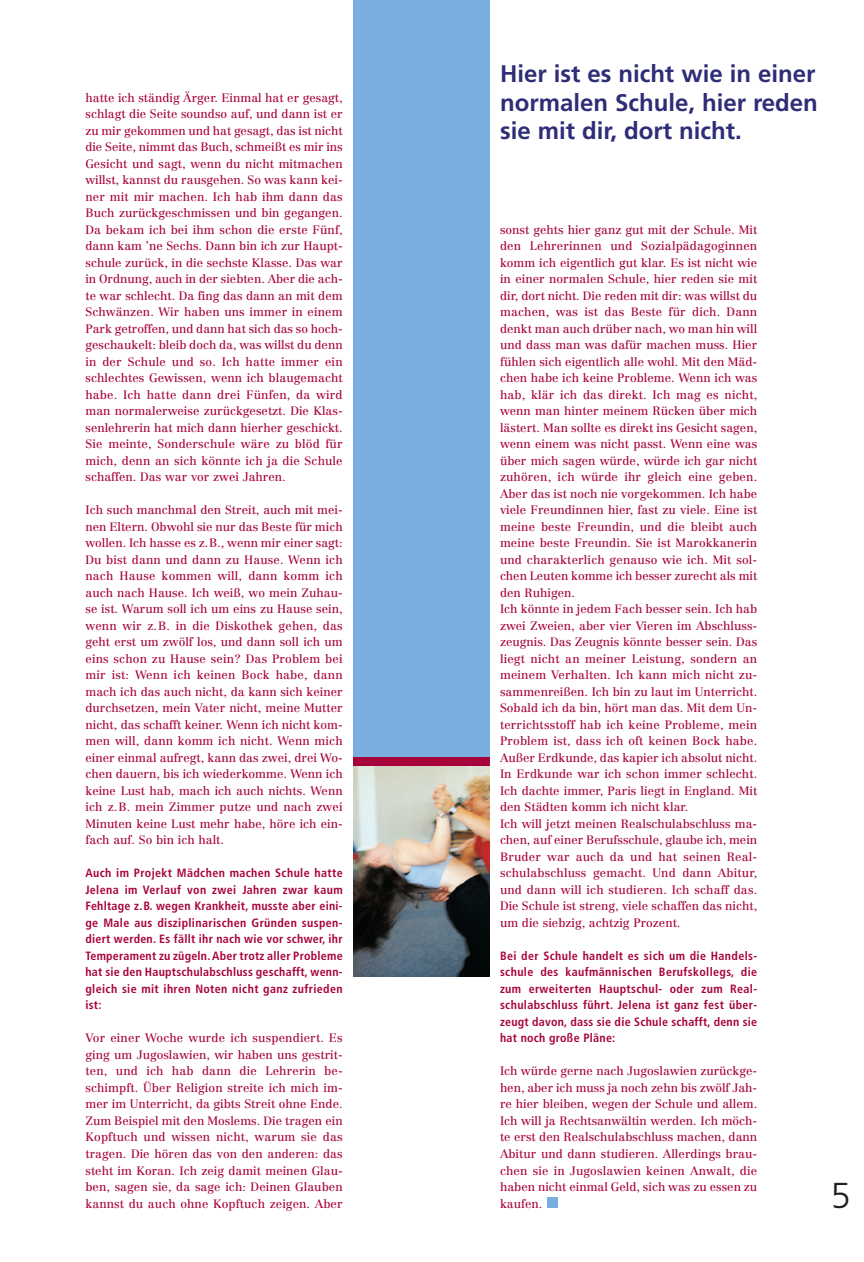
<style>
.page{position:relative;width:864px;height:1262px;background:#fff}
.page>*{position:absolute;margin:0;border:0;box-sizing:border-box;transform-origin:0 0}
.t1{font:300 36px "Frutiger";color:#231f20}
.t2{font:700 24px/28.8px "Frutiger";color:#2e2d77;text-align:justify}
.t3{font:12px/16.5px "Centennial";color:#a7023c;text-align:justify}
.t4{font:700 condensed 12px/16.5px "Frutiger";letter-spacing:.02em;color:#a7023c;text-align:justify}
</style>
<div class="page">
<img style="left:353px;top:766px;width:136px;height:210px">
<div style="left:353px;top:0;width:136px;height:762px;background:#79aede"></div>
<div style="left:353px;top:757px;width:136px;height:9px;background:#a7023c"></div>
<div style="left:548px;top:1196px;width:10px;height:11px;background:#79aede"></div>
<p class="t3" style="left:85px;top:90px;width:259px">hatte ich ständig Ärger. Einmal hat er gesagt, schlagt die Seite soundso auf, und dann ist er zu mir gekommen und hat gesagt, das ist nicht die Seite, nimmt das Buch, schmeißt es mir ins Gesicht und sagt, wenn du nicht mitmachen willst, kannst du rausgehen. So was kann kei&shy;ner mit mir machen. Ich hab ihm dann das Buch zurückgeschmissen und bin gegangen.<br>Da bekam ich bei ihm schon die erste Fünf, dann kam ’ne Sechs. Dann bin ich zur Haupt&shy;schule zurück, in die sechste Klasse. Das war in Ordnung, auch in der siebten. Aber die ach&shy;te war schlecht. Da fing das dann an mit dem Schwänzen. Wir haben uns immer in einem Park getroffen, und dann hat sich das so hoch&shy;geschaukelt: bleib doch da, was willst du denn in der Schule und so. Ich hatte immer ein schlechtes Gewissen, wenn ich blaugemacht habe. Ich hatte dann drei Fünfen, da wird man normalerweise zurückgesetzt. Die Klas&shy;senlehrerin hat mich dann hierher geschickt.<br>Sie meinte, Sonderschule wäre zu blöd für mich, denn an sich könnte ich ja die Schule schaffen. Das war vor zwei Jahren.</p>
<p class="t3" style="left:85px;top:503px;width:259px">Ich such manchmal den Streit, auch mit mei&shy;nen Eltern. Obwohl sie nur das Beste für mich wollen. Ich hasse es z.B., wenn mir einer sagt:<br>Du bist dann und dann zu Hause. Wenn ich nach Hause kommen will, dann komm ich auch nach Hause. Ich weiß, wo mein Zuhau&shy;se ist. Warum soll ich um eins zu Hause sein, wenn wir z.B. in die Diskothek gehen, das geht erst um zwölf los, und dann soll ich um eins schon zu Hause sein? Das Problem bei mir ist: Wenn ich keinen Bock habe, dann mach ich das auch nicht, da kann sich keiner durchsetzen, mein Vater nicht, meine Mutter nicht, das schafft keiner. Wenn ich nicht kom&shy;men will, dann komm ich nicht. Wenn mich einer einmal aufregt, kann das zwei, drei Wo&shy;chen dauern, bis ich wiederkomme. Wenn ich keine Lust hab, mach ich auch nichts. Wenn ich z.B. mein Zimmer putze und nach zwei Minuten keine Lust mehr habe, höre ich ein&shy;fach auf. So bin ich halt.</p>
<p class="t4" style="left:85px;top:866px;width:259px">Auch im Projekt Mädchen machen Schule hatte Jelena im Verlauf von zwei Jahren zwar kaum Fehltage z.B. wegen Krankheit, musste aber eini&shy;ge Male aus disziplinarischen Gründen suspen&shy;diert werden. Es fällt ihr nach wie vor schwer, ihr Temperament zu zügeln. Aber trotz aller Probleme hat sie den Hauptschulabschluss geschafft, wenn&shy;gleich sie mit ihren Noten nicht ganz zufrieden ist:</p>
<p class="t3" style="left:85px;top:1031px;width:259px">Vor einer Woche wurde ich suspendiert. Es ging um Jugoslawien, wir haben uns gestrit&shy;ten, und ich hab dann die Lehrerin be&shy;schimpft. Über Religion streite ich mich im&shy;mer im Unterricht, da gibts Streit ohne Ende.<br>Zum Beispiel mit den Moslems. Die tragen ein Kopftuch und wissen nicht, warum sie das tragen. Die hören das von den anderen: das steht im Koran. Ich zeig damit meinen Glau&shy;ben, sagen sie, da sage ich: Deinen Glauben kannst du auch ohne Kopftuch zeigen. Aber</p>
<h2 class="t2" style="left:500px;top:61px;width:319px">Hier ist es nicht wie in einer normalen Schule, hier reden sie mit dir, dort nicht.</h2>
<p class="t3" style="left:500px;top:222px;width:259px;text-align:left">sonst gehts hier ganz gut mit der Schule. Mit den Lehrerinnen und Sozialpädagoginnen komm ich eigentlich gut klar. Es ist nicht wie in einer normalen Schule, hier reden sie mit dir, dort nicht. Die reden mit dir: was willst du machen, was ist das Beste für dich. Dann denkt man auch drüber nach, wo man hin will und dass man was dafür machen muss. Hier fühlen sich eigentlich alle wohl. Mit den Mäd&shy;chen habe ich keine Probleme. Wenn ich was hab, klär ich das direkt. Ich mag es nicht, wenn man hinter meinem Rücken über mich lästert. Man sollte es direkt ins Gesicht sagen, wenn einem was nicht passt. Wenn eine was über mich sagen würde, würde ich gar nicht zuhören, ich würde ihr gleich eine geben.<br>Aber das ist noch nie vorgekommen. Ich habe viele Freundinnen hier, fast zu viele. Eine ist meine beste Freundin, und die bleibt auch meine beste Freundin. Sie ist Marokkanerin und charakterlich genauso wie ich. Mit sol&shy;chen Leuten komme ich besser zurecht als mit den Ruhigen.<br>Ich könnte in jedem Fach besser sein. Ich hab zwei Zweien, aber vier Vieren im Abschluss&shy;zeugnis. Das Zeugnis könnte besser sein. Das liegt nicht an meiner Leistung, sondern an meinem Verhalten. Ich kann mich nicht zu&shy;sammenreißen. Ich bin zu laut im Unterricht.<br>Sobald ich da bin, hört man das. Mit dem Un&shy;terrichtsstoff hab ich keine Probleme, mein Problem ist, dass ich oft keinen Bock habe.<br>Außer Erdkunde, das kapier ich absolut nicht.<br>In Erdkunde war ich schon immer schlecht.<br>Ich dachte immer, Paris liegt in England. Mit den Städten komm ich nicht klar.<br>Ich will jetzt meinen Realschulabschluss ma&shy;chen, auf einer Berufsschule, glaube ich, mein Bruder war auch da und hat seinen Real&shy;schulabschluss gemacht. Und dann Abitur, und dann will ich studieren. Ich schaff das.<br>Die Schule ist streng, viele schaffen das nicht, um die siebzig, achtzig Prozent.</p>
<p class="t4" style="left:500px;top:948px;width:259px">Bei der Schule handelt es sich um die Handels&shy;schule des kaufmännischen Berufskollegs, die zum erweiterten Hauptschul- oder zum Real&shy;schulabschluss führt. Jelena ist ganz fest über&shy;zeugt davon, dass sie die Schule schafft, denn sie hat noch große Pläne:</p>
<p class="t3" style="left:500px;top:1064px;width:259px">Ich würde gerne nach Jugoslawien zurückge&shy;hen, aber ich muss ja noch zehn bis zwölf Jah&shy;re hier bleiben, wegen der Schule und allem.<br>Ich will ja Rechtsanwältin werden. Ich möch&shy;te erst den Realschulabschluss machen, dann Abitur und dann studieren. Allerdings brau&shy;chen sie in Jugoslawien keinen Anwalt, die haben nicht einmal Geld, sich was zu essen zu kaufen.</p>
<h1 class="t1" style="left:831px;top:1180px;width:22px">5</h1>
</div>
